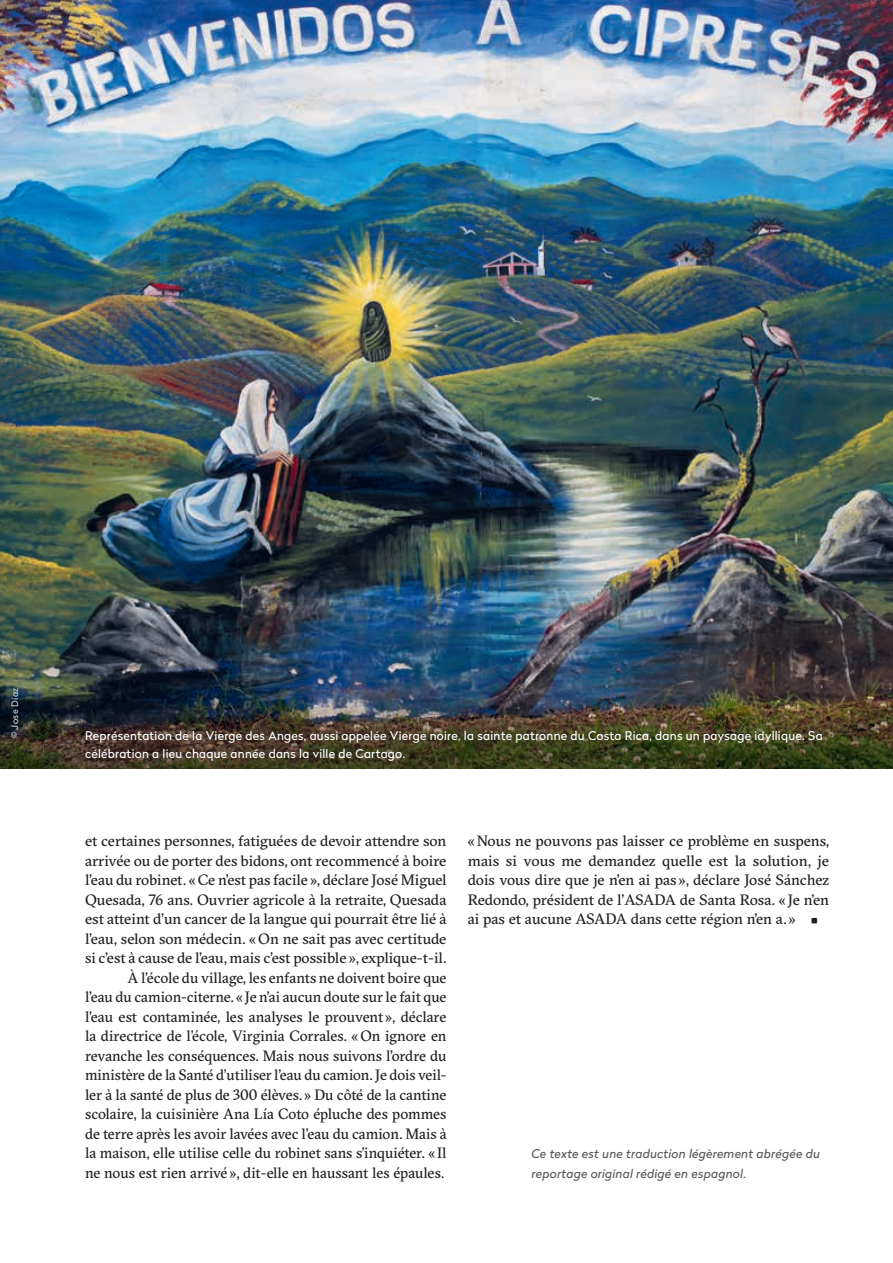
<style>
.page{position:relative;width:893px;height:1263px;background:#fff}
.page>*{position:absolute;margin:0;border:0;box-sizing:border-box;transform-origin:0 0}
.t1{font:15px/19.5px "GT Sectra";color:#231f20;text-align:right}
.t2{font:12px/17.7px "Radikal";letter-spacing:.02em;color:#fff}
.t3{font:italic 12px/19.5px "Radikal";letter-spacing:.02em;color:#57585a}
.t4{font:9px "Radikal";letter-spacing:.03em;color:#fff}
</style>
<div class="page">
<img style="left:0;top:0;width:893px;height:678px">
<img style="left:0;top:678px;width:893px;height:90px">
<p class="t4" style="left:9px;top:738px;width:52px;rotate:-90deg">© Jose Díaz</p>
<p class="t2" style="left:85px;top:726px;width:739px">Représentation de la Vierge des Anges, aussi appelée Vierge noire, la sainte patronne du Costa Rica, dans un paysage idyllique. Sa célébration a lieu chaque année dans la ville de Cartago.</p>
<p class="t1" style="left:85px;top:831px;width:363px">et certaines personnes, fatiguées de devoir attendre son arrivée ou de porter des bidons, ont recommencé à boire l’eau du robinet. «Ce n’est pas facile », déclare José Miguel Quesada, 76 ans. Ouvrier agricole à la retraite, Quesada est atteint d’un cancer de la langue qui pourrait être lié à l’eau, selon son médecin. «On ne sait pas avec certitude si c’est à cause de l’eau, mais c’est possible », explique-t-il.<br>À l’école du village, les enfants ne doivent boire que<br>l’eau du camion-citerne. « Je n’ai aucun doute sur le fait que l’eau est contaminée, les analyses le prouvent », déclare la directrice de l’école, Virginia Corrales. «On ignore en revanche les conséquences. Mais nous suivons l’ordre du ministère de la Santé d’utiliser l’eau du camion. Je dois veil&shy;ler à la santé de plus de 300 élèves. » Du côté de la cantine scolaire, la cuisinière Ana Lía Coto épluche des pommes de terre après les avoir lavées avec l’eau du camion. Mais à la maison, elle utilise celle du robinet sans s’inquiéter. « Il ne nous est rien arrivé », dit-elle en haussant les épaules.</p>
<p class="t1" style="left:468px;top:831px;width:363px;text-align:justify">«Nous ne pouvons pas laisser ce problème en suspens, mais si vous me demandez quelle est la solution, je dois vous dire que je n’en ai pas », déclare José Sánchez Redondo, président de l’ASADA de Santa Rosa. « Je n’en ai pas et aucune ASADA dans cette région n’en a. »</p>
<p class="t3" style="left:531px;top:1144px;width:290px">Ce texte est une traduction légèrement abrégée du reportage original rédigé en espagnol.</p>
</div>
